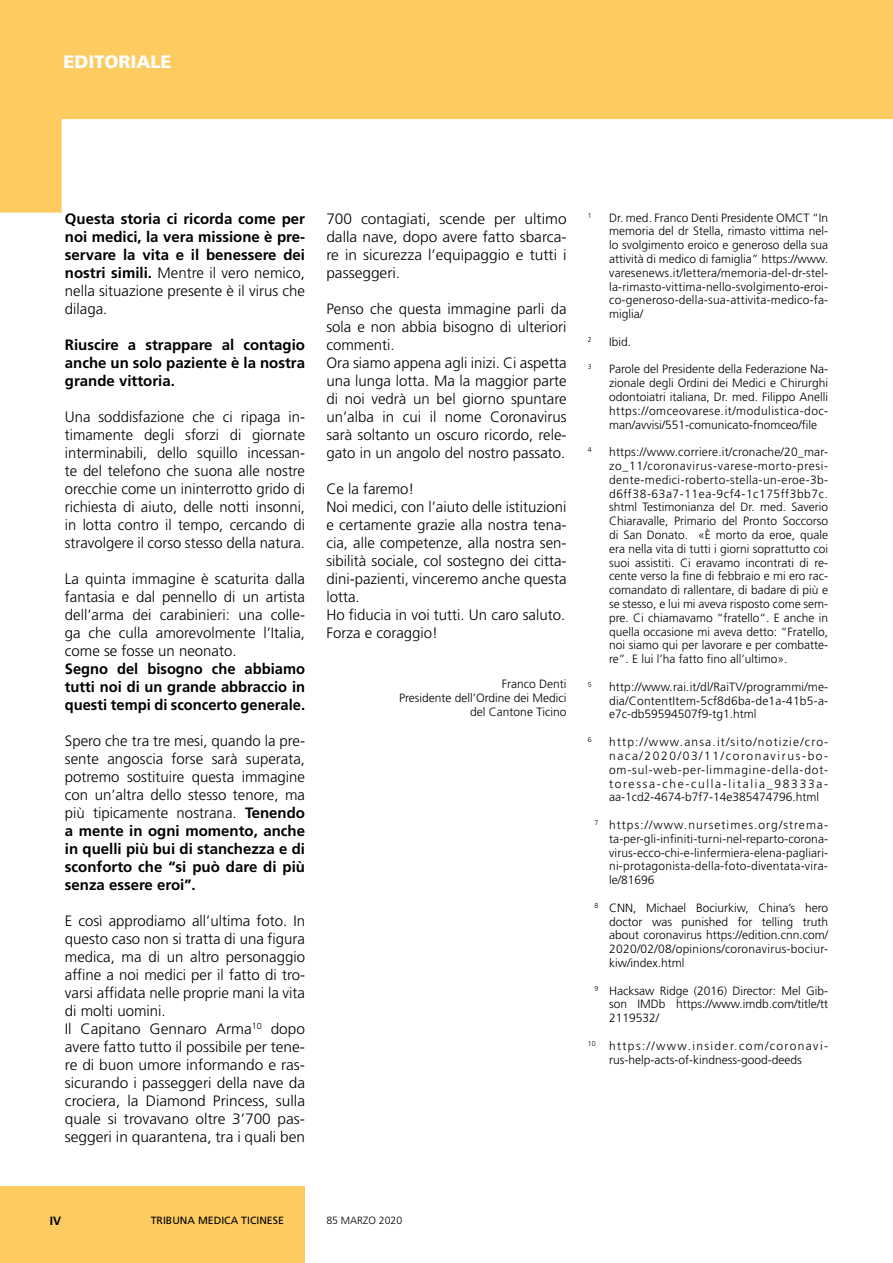
<style>
.page{position:relative;width:893px;height:1263px;background:#fff}
.page>*{position:absolute;margin:0;border:0;box-sizing:border-box;transform-origin:0 0}
.t1{font:900 18px "Frutiger";color:#fff}
.t2{font:300 15px/18px "Frutiger";color:#000;text-align:justify}
.t3{font:700 15px/18px "Frutiger";color:#000;text-align:justify}
.t4{font:300 12px/13.8px "Frutiger";color:#000;text-align:justify}
.t5{font:700 12px "Frutiger";color:#000}
.t6{font:10.5px "Frutiger";color:#000}
.t7{font:300 10.5px "Frutiger";color:#000}
.t8{font:300 7.05px "Frutiger";color:#000}
.s1{font-weight:300}
.s2{font-weight:700}
</style>
<div class="page">
<div style="left:0;top:1186px;width:305px;height:77px;background:#fdcb60"></div>
<svg style="left:0;top:0;width:893px;height:213px;fill:#fdcb60"></svg>
<h1 class="t1" style="left:63px;top:51px;width:110px">EDITORIALE</h1>
<p class="t3" style="left:65px;top:210px;width:242px">Questa storia ci ricorda come per noi medici, la vera missione è pre&shy;servare la vita e il benessere dei nostri simili. <span class="s1">Mentre il vero nemico, nella situazione presente è il virus che dilaga.</span></p>
<p class="t3" style="left:65px;top:336px;width:242px">Riuscire a strappare al contagio anche un solo paziente è la nostra grande vittoria.</p>
<p class="t2" style="left:65px;top:408px;width:242px">Una soddisfazione che ci ripaga in&shy;timamente degli sforzi di giornate interminabili, dello squillo incessan&shy;te del telefono che suona alle nostre orecchie come un ininterrotto grido di richiesta di aiuto, delle notti insonni, in lotta contro il tempo, cercando di stravolgere il corso stesso della natura.</p>
<p class="t2" style="left:65px;top:570px;width:242px">La quinta immagine è scaturita dalla fantasia e dal pennello di un artista dell’arma dei carabinieri: una colle&shy;ga che culla amorevolmente l’Italia, come se fosse un neonato.</p>
<p class="t3" style="left:65px;top:660px;width:242px">Segno del bisogno che abbiamo tutti noi di un grande abbraccio in questi tempi di sconcerto generale.</p>
<p class="t2" style="left:65px;top:732px;width:242px">Spero che tra tre mesi, quando la pre&shy;sente angoscia forse sarà superata, potremo sostituire questa immagine con un’altra dello stesso tenore, ma più tipicamente nostrana. <span class="s2">Tenendo a mente in ogni momento, anche in quelli più bui di stanchezza e di sconforto che “si può dare di più senza essere eroi”.</span></p>
<p class="t2" style="left:65px;top:912px;width:242px;text-align:left">E così approdiamo all’ultima foto. In questo caso non si tratta di una figura medica, ma di un altro personaggio affine a noi medici per il fatto di tro&shy;varsi affidata nelle proprie mani la vita di molti uomini.<br>Il Capitano Gennaro Arma<sup>10</sup> dopo avere fatto tutto il possibile per tene&shy;re di buon umore informando e ras&shy;sicurando i passeggeri della nave da crociera, la Diamond Princess, sulla quale si trovavano oltre 3’700 pas&shy;seggeri in quarantena, tra i quali ben</p>
<p class="t2" style="left:326px;top:210px;width:242px">700 contagiati, scende per ultimo dalla nave, dopo avere fatto sbarca&shy;re in sicurezza l’equipaggio e tutti i passeggeri.</p>
<p class="t2" style="left:326px;top:300px;width:242px;text-align:left">Penso che questa immagine parli da sola e non abbia bisogno di ulteriori commenti.<br>Ora siamo appena agli inizi. Ci aspetta una lunga lotta. Ma la maggior parte di noi vedrà un bel giorno spuntare un’alba in cui il nome Coronavirus sarà soltanto un oscuro ricordo, rele&shy;gato in un angolo del nostro passato.</p>
<p class="t2" style="left:326px;top:480px;width:242px;text-align:left">Ce la faremo!<br>Noi medici, con l’aiuto delle istituzioni e certamente grazie alla nostra tena&shy;cia, alle competenze, alla nostra sen&shy;sibilità sociale, col sostegno dei citta&shy;dini-pazienti, vinceremo anche questa lotta.<br>Ho fiducia in voi tutti. Un caro saluto.<br>Forza e coraggio!</p>
<p class="t4" style="left:399px;top:677px;width:169px;text-align:right">Franco Denti<br>Presidente dell’Ordine dei Medici del Cantone Ticino</p>
<p class="t8" style="left:588px;top:211px;width:5px">1</p>
<p class="t4" style="left:609px;top:211px;width:221px">Dr. med. Franco Denti Presidente OMCT “In memoria del dr Stella, rimasto vittima nel&shy;lo svolgimento eroico e generoso della sua attività di medico di famiglia” https://www. varesenews.it/lettera/memoria-del-dr-stel&shy;la-rimasto-vittima-nello-svolgimento-eroi&shy;co-generoso-della-sua-attivita-medico-fa&shy;miglia/</p>
<p class="t8" style="left:588px;top:335px;width:5px">2</p>
<p class="t4" style="left:609px;top:335px;width:24px">Ibid.</p>
<p class="t8" style="left:588px;top:363px;width:5px">3</p>
<p class="t4" style="left:609px;top:363px;width:221px">Parole del Presidente della Federazione Na&shy;zionale degli Ordini dei Medici e Chirurghi odontoiatri italiana, Dr. med. Filippo Anelli https://omceovarese.it/modulistica-doc&shy;man/avvisi/551-comunicato-fnomceo/file</p>
<p class="t8" style="left:588px;top:446px;width:5px">4</p>
<p class="t4" style="left:609px;top:445px;width:221px">https://www.corriere.it/cronache/20_mar&shy;zo_11/coronavirus-varese-morto-presi&shy;dente-medici-roberto-stella-un-eroe-3b&shy;d6ff38-63a7-11ea-9cf4-1c175ff3bb7c. shtml Testimonianza del Dr. med. Saverio Chiaravalle, Primario del Pronto Soccorso di San Donato. «È morto da eroe, quale era nella vita di tutti i giorni soprattutto coi suoi assistiti. Ci eravamo incontrati di re&shy;cente verso la fine di febbraio e mi ero rac&shy;comandato di rallentare, di badare di più e se stesso, e lui mi aveva risposto come sem&shy;pre. Ci chiamavamo “fratello“. E anche in quella occasione mi aveva detto: “Fratello, noi siamo qui per lavorare e per combatte&shy;re”. E lui l’ha fatto fino all’ultimo».</p>
<p class="t8" style="left:588px;top:680px;width:5px">5</p>
<p class="t4" style="left:609px;top:680px;width:221px">http://www.rai.it/dl/RaiTV/programmi/me&shy;dia/ContentItem-5cf8d6ba-de1a-41b5-a&shy;e7c-db59594507f9-tg1.html</p>
<p class="t8" style="left:588px;top:736px;width:5px">6</p>
<p class="t4" style="left:609px;top:735px;width:221px">http://www.ansa.it/sito/notizie/cro&shy;naca/2020/03/11/coronavirus-bo&shy;om-sul-web-per-limmagine-della-dot&shy;toressa-che-culla-litalia_98333a&shy;aa-1cd2-4674-b7f7-14e385474796.html</p>
<p class="t4" style="left:609px;top:818px;width:221px;text-indent:-15px"><sup>7</sup> https://www.nursetimes.org/strema&shy;ta-per-gli-infiniti-turni-nel-reparto-corona&shy;virus-ecco-chi-e-linfermiera-elena-pagliari&shy;ni-protagonista-della-foto-diventata-vira&shy;le/81696</p>
<p class="t4" style="left:609px;top:901px;width:220px;text-indent:-15px"><sup>8</sup> CNN, Michael Bociurkiw, China’s hero doctor was punished for telling truth about coronavirus https://edition.cnn.com/ 2020/02/08/opinions/coronavirus-bociur&shy;kiw/index.html</p>
<p class="t4" style="left:609px;top:984px;width:221px;text-indent:-15px"><sup>9</sup> Hacksaw Ridge (2016) Director: Mel Gib&shy;son IMDb https://www.imdb.com/title/tt 2119532/</p>
<p class="t4" style="left:588px;top:1039px;width:242px;text-align:center"><sup>10</sup> https://www.insider.com/coronavi&shy;rus-help-acts-of-kindness-good-deeds</p>
<p class="t5" style="left:50px;top:1214px;width:13px">IV</p>
<p class="t6" style="left:151px;top:1214px;width:135px">TRIBUNA MEDICA TICINESE</p>
<p class="t7" style="left:326px;top:1214px;width:77px">85 MARZO 2020</p>
</div>
